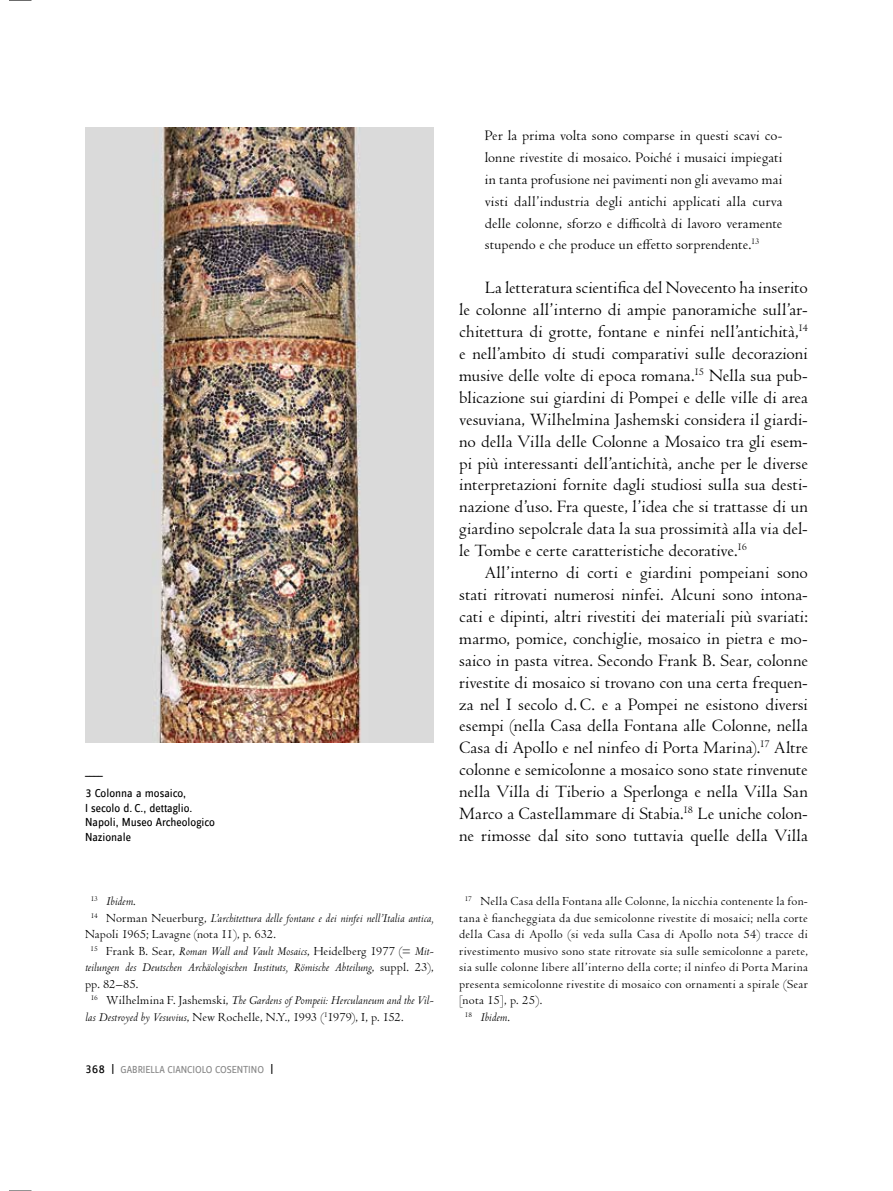
<style>
.page{position:relative;width:893px;height:1191px;background:#fff}
.page>*{position:absolute;margin:0;border:0;box-sizing:border-box;transform-origin:0 0}
.t1{font:18px/21.9px "Centaur MT Pro";letter-spacing:.005em;color:#000;text-align:justify}
.t2{font:15px/21.9px "Centaur MT Pro";letter-spacing:.005em;color:#000;text-align:justify}
.t3{font:12.75px "Centaur MT Pro";letter-spacing:.02em;color:#000}
.t4{font:italic 12.75px "Centaur MT Pro";letter-spacing:.01em;color:#000}
.t5{font:12.75px "Centaur MT Pro";color:#000}
.t6{font:12px/14.4px "Zine Sans Display Offc";color:#000}
.t7{font:10.5px "Zine Sans Display Offc";color:#878787}
.s1{font-style:normal}
.s2{font-style:italic}
.s3{font-size:12px;color:#000}
</style>
<div class="page">
<svg style="left:9px;top:0;width:23px;height:1px"></svg>
<svg style="left:9px;top:1190px;width:23px;height:1px"></svg>
<img style="left:85px;top:128px;width:349px;height:614px">
<p class="t6" style="left:85px;top:759px;width:102px;line-height:23px">____<br>3 Colonna a mosaico,</p>
<p class="t6" style="left:85px;top:801px;width:131px">I secolo d. C., dettaglio.<br>Napoli, Museo Archeologico<br>Nazionale</p>
<p class="t4" style="left:91px;top:893px;width:47px"><sup>13</sup> Ibidem<span class="s1">.</span></p>
<p class="t4" style="left:91px;top:910px;width:344px"><sup>14</sup> <span class="s1">Norman Neuerburg,</span> L’architettura delle fontane e dei ninfei nell’Italia antica,</p>
<p class="t3" style="left:85px;top:927px;width:192px">Napoli 1965; Lavagne (nota 11), p. 632.</p>
<p class="t3" style="left:91px;top:944px;width:345px"><sup>15</sup> Frank B. Sear, <span class="s2">Roman Wall and Vault Mosaics</span>, Heidelberg 1977 (= <span class="s2">Mit-</span></p>
<p class="t4" style="left:85px;top:959px;width:350px">teilungen des Deutschen Archäologischen Instituts, Römische Abteilung<span class="s1">, suppl. 23),</span></p>
<p class="t3" style="left:85px;top:977px;width:55px">pp. 82–85.</p>
<p class="t4" style="left:91px;top:992px;width:344px"><sup>16</sup> <span class="s1">Wilhelmina F. Jashemski,</span> The Gardens of Pompeii: Herculaneum and the Vil-</p>
<p class="t5" style="left:85px;top:1010px;width:320px"><span class="s2">las Destroyed by Vesuvius</span>, New Rochelle, N.Y., 1993 (<sup>1</sup>1979), I, p. 152.</p>
<p class="t7" style="left:85px;top:1064px;width:190px"><span class="s3">368 |</span> GABRIELLA CIANCIOLO COSENTINO <span class="s3">|</span></p>
<p class="t2" style="left:485px;top:125px;width:299px">Per la prima volta sono comparse in questi scavi co&shy;lonne rivestite di mosaico. Poiché i musaici impiegati in tanta profusione nei pavimenti non gli avevamo mai visti dall’industria degli antichi applicati alla curva delle colonne, sforzo e difficoltà di lavoro veramente stupendo e che produce un effetto sorprendente.<sup>13</sup></p>
<p class="t1" style="left:459px;top:277px;width:350px;text-indent:26px">La letteratura scientifica del Novecento ha inserito le colonne all’interno di ampie panoramiche sull’ar&shy;chitettura di grotte, fontane e ninfei nell’antichità,<sup>14 </sup>e nell’ambito di studi comparativi sulle decorazioni musive delle volte di epoca romana.<sup>15</sup> Nella sua pub&shy;blicazione sui giardini di Pompei e delle ville di area vesuviana, Wilhelmina Jashemski considera il giardi&shy;no della Villa delle Colonne a Mosaico tra gli esem&shy;pi più interessanti dell’antichità, anche per le diverse interpretazioni fornite dagli studiosi sulla sua desti&shy;nazione d’uso. Fra queste, l’idea che si trattasse di un giardino sepolcrale data la sua prossimità alla via del&shy;le Tombe e certe caratteristiche decorative.<sup>16</sup></p>
<p class="t1" style="left:459px;top:562px;width:350px;text-indent:26px">All’interno di corti e giardini pompeiani sono stati ritrovati numerosi ninfei. Alcuni sono intona&shy;cati e dipinti, altri rivestiti dei materiali più svariati: marmo, pomice, conchiglie, mosaico in pietra e mo&shy;saico in pasta vitrea. Secondo Frank B. Sear, colonne rivestite di mosaico si trovano con una certa frequen&shy;za nel I secolo d. C. e a Pompei ne esistono diversi esempi (nella Casa della Fontana alle Colonne, nella Casa di Apollo e nel ninfeo di Porta Marina).<sup>17</sup> Altre colonne e semicolonne a mosaico sono state rinvenute nella Villa di Tiberio a Sperlonga e nella Villa San Marco a Castellammare di Stabia.<sup>18</sup> Le uniche colon&shy;ne rimosse dal sito sono tuttavia quelle della Villa</p>
<p class="t3" style="left:465px;top:894px;width:345px"><sup>17</sup> Nella Casa della Fontana alle Colonne, la nicchia contenente la fon-</p>
<p class="t3" style="left:459px;top:911px;width:350px">tana è fiancheggiata da due semicolonne rivestite di mosaici; nella corte</p>
<p class="t3" style="left:459px;top:927px;width:350px">della Casa di Apollo (si veda sulla Casa di Apollo nota 54) tracce di</p>
<p class="t3" style="left:459px;top:944px;width:350px">rivestimento musivo sono state ritrovate sia sulle semicolonne a parete,</p>
<p class="t3" style="left:459px;top:960px;width:350px">sia sulle colonne libere all’interno della corte; il ninfeo di Porta Marina</p>
<p class="t3" style="left:459px;top:977px;width:350px">presenta semicolonne rivestite di mosaico con ornamenti a spirale (Sear</p>
<p class="t3" style="left:459px;top:993px;width:85px">[nota 15], p. 25).</p>
<p class="t4" style="left:465px;top:1009px;width:47px"><sup>18</sup> Ibidem<span class="s1">.</span></p>
</div>
